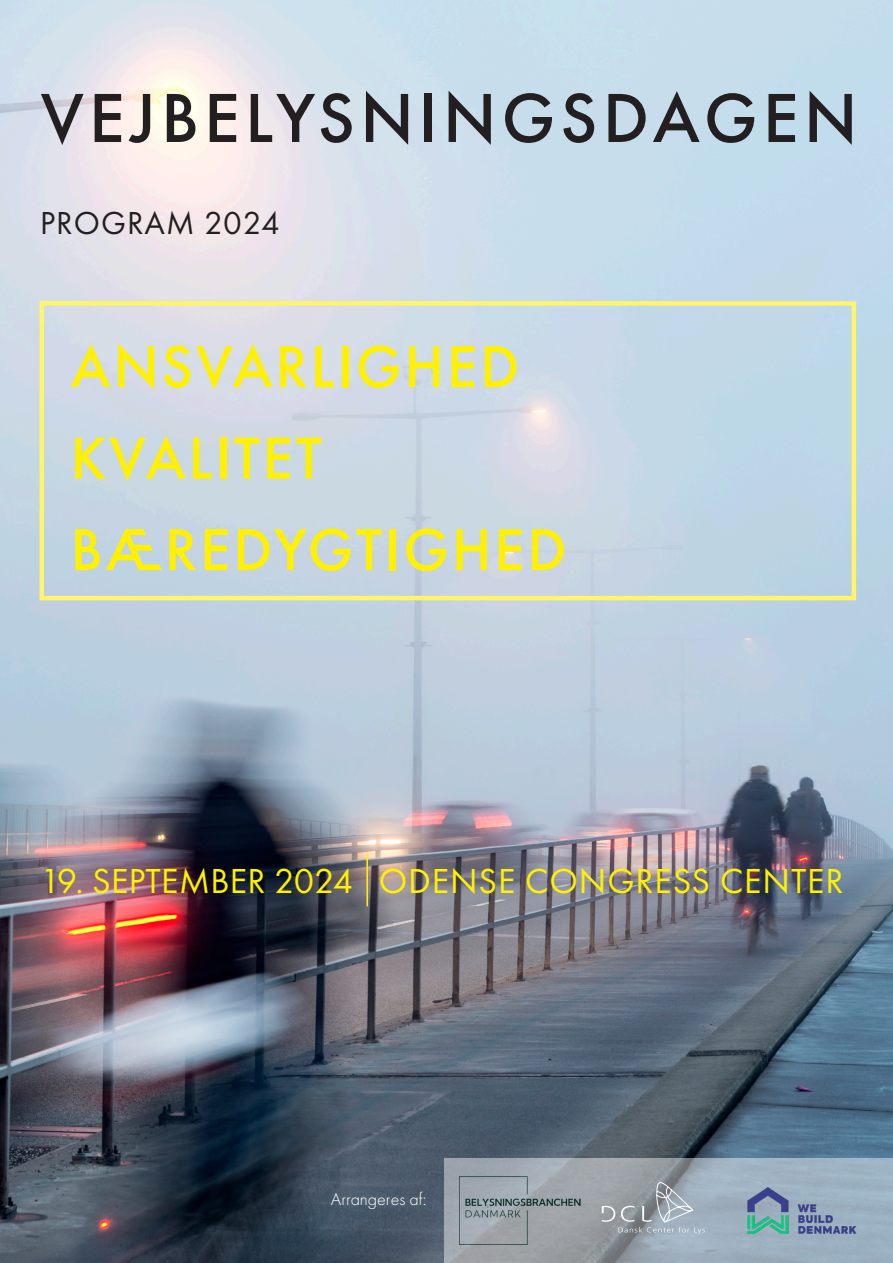
<style>
.page{position:relative;width:893px;height:1263px;background:#fff}
.page>*{position:absolute;margin:0;border:0;box-sizing:border-box;transform-origin:0 0}
.t1{font:500 72px "Futura PT";letter-spacing:.07em;color:#231f20}
.t2{font:500 61.5px "Futura PT";letter-spacing:.04em;color:#fff101}
.t3{font:36px "Futura PT";letter-spacing:.025em;color:#fff101}
.t4{font:33px "Futura PT";letter-spacing:.03em;color:#231f20}
.t5{font:300 18px "Futura PT";color:#fff}
</style>
<div class="page">
<img style="left:0;top:0;width:893px;height:1263px">
<div style="left:40px;top:301px;width:816px;height:299px;border:4px solid #fff46d"></div>
<hr style="left:366px;top:853px;width:2px;height:53px;background:#fff101">
<svg style="left:444px;top:1159px;width:449px;height:104px;fill:#9dadbc"></svg>
<img style="left:460px;top:1176px;width:120px;height:68px">
<svg style="left:602px;top:1182px;width:103px;height:52px"></svg>
<img style="left:747px;top:1186px;width:110px;height:49px">
<p class="t1" style="left:41px;top:75px;width:818px">VEJBELYSNINGSDAGEN</p>
<p class="t4" style="left:40px;top:203px;width:241px">PROGRAM 2024</p>
<p class="t2" style="left:70px;top:330px;width:450px">ANSVARLIGHED</p>
<p class="t2" style="left:70px;top:421px;width:253px">KVALITET</p>
<p class="t2" style="left:70px;top:513px;width:498px">BÆREDYGTIGHED</p>
<p class="t3" style="left:40px;top:860px;width:805px">19. SEPTEMBER 2024 ODENSE CONGRESS CENTER</p>
<p class="t5" style="left:331px;top:1189px;width:97px">Arrangeres af:</p>
</div>
